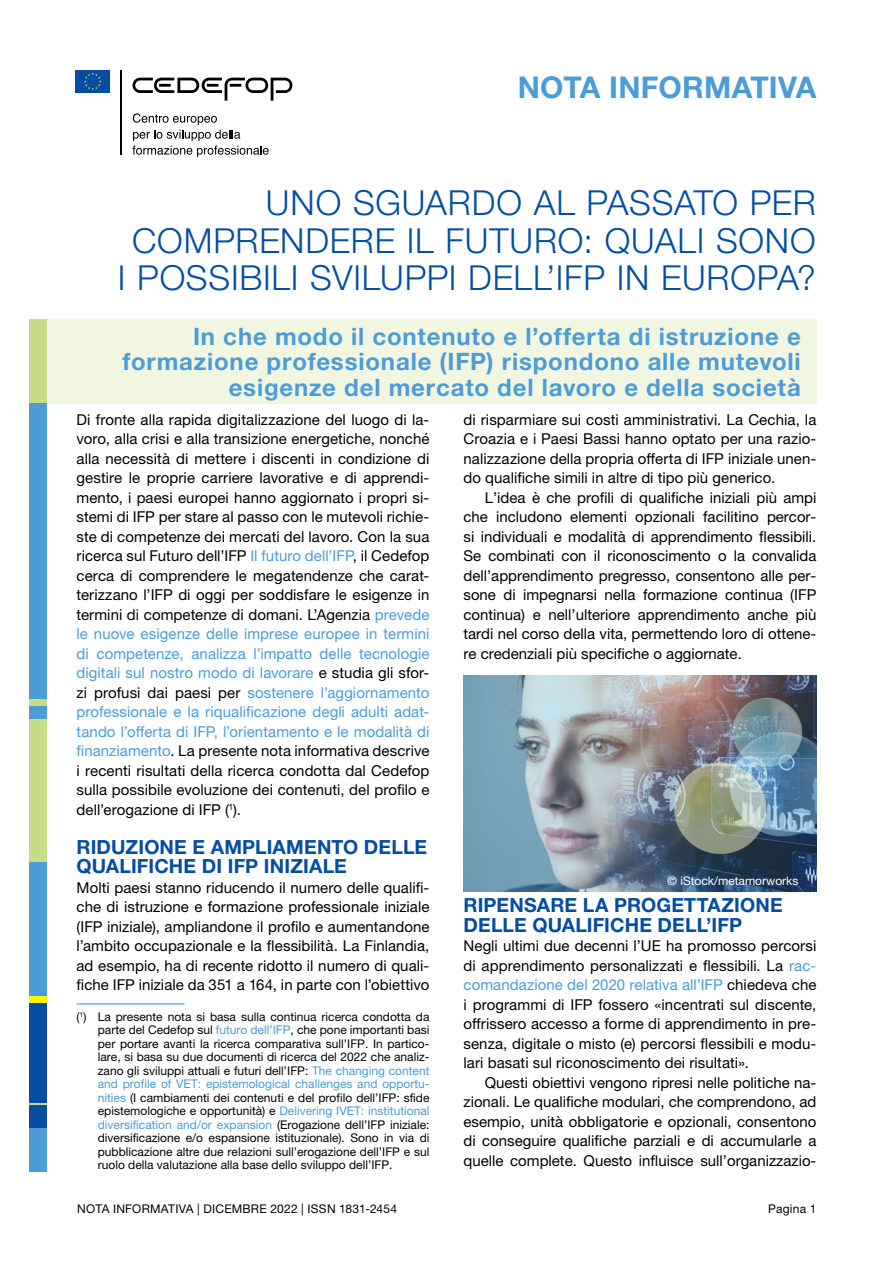
<style>
.page{position:relative;width:893px;height:1263px;background:#fff}
.page>*{position:absolute;margin:0;border:0;box-sizing:border-box;transform-origin:0 0}
.t1{font:300 34.5px/37.5px "Helvetica Neue LTW1 G";letter-spacing:.02em;color:#034da2;text-align:right}
.t2{font:700 30px "Helvetica Neue LTW1 G";letter-spacing:.01em;color:#4c9cd7}
.t3{font:700 24px/25.5px "Helvetica Neue LTW1 G";letter-spacing:.035em;color:#4c9cd7;text-align:right}
.t4{font:700 19.5px/19.5px "Helvetica Neue LTW1 G";letter-spacing:.01em;color:#034da2}
.t5{font:15px/19.5px "Helvetica Neue LTW1 G";color:#000;text-align:justify}
.t6{font:12px/13.5px "Helvetica Neue LTW1 G";color:#000;text-align:justify}
.t7{font:12px "Helvetica Neue LTW1 G";letter-spacing:.02em;color:#000}
.t8{font:12px "Helvetica Neue LTW1 G";color:#fff}
.s1{color:#4c9cd7}
</style>
<div class="page">
<div style="left:45px;top:319px;width:771px;height:84px;background:#f1f6e1"></div>
<svg style="left:132px;top:113px;width:137px;height:44px"></svg>
<div style="left:76px;top:70px;width:34px;height:23px;background:#034ea2"></div>
<svg style="left:84px;top:73px;width:17px;height:17px"></svg>
<svg style="left:133px;top:78px;width:159px;height:23px"></svg>
<hr style="left:121px;top:70px;width:1px;height:84px;background:#000">
<hr style="left:77px;top:1003px;width:108px;height:1px;background:#4c9cd7">
<div style="left:29px;top:319px;width:18px;height:84px;background:#c8dc86"></div>
<div style="left:29px;top:698px;width:18px;height:8px;background:#c8dc86"></div>
<div style="left:29px;top:718px;width:18px;height:145px;background:#c8dc86"></div>
<div style="left:29px;top:706px;width:18px;height:12px;background:#4c9cd7"></div>
<div style="left:29px;top:862px;width:18px;height:135px;background:#4c9cd7"></div>
<div style="left:29px;top:403px;width:18px;height:295px;background:#4c9cd7"></div>
<div style="left:29px;top:997px;width:18px;height:6px;background:#fff500"></div>
<hr style="left:29px;top:1103px;width:18px;height:3px;background:#c8dc86">
<div style="left:29px;top:1106px;width:18px;height:22px;background:#054da2"></div>
<div style="left:29px;top:1128px;width:18px;height:43px;background:#4c9cd7"></div>
<div style="left:29px;top:1003px;width:18px;height:100px;background:#034da2"></div>
<img style="left:463px;top:675px;width:353px;height:216px">
<h2 class="t2" style="left:518px;top:69px;width:300px">NOTA INFORMATIVA</h2>
<h1 class="t1" style="left:118px;top:184px;width:699px">UNO SGUARDO AL PASSATO PER<br>COMPRENDERE IL FUTURO: QUALI SONO<br>I POSSIBILI SVILUPPI DELL’IFP IN EUROPA?</h1>
<h3 class="t3" style="left:122px;top:324px;width:680px">In che modo il contenuto e l’offerta di istruzione e formazione professionale (IFP) rispondono alle mutevoli esigenze del mercato del lavoro e della società</h3>
<p class="t5" style="left:77px;top:409px;width:354px">Di fronte alla rapida digitalizzazione del luogo di la&shy;voro, alla crisi e alla transizione energetiche, nonché alla necessità di mettere i discenti in condizione di gestire le proprie carriere lavorative e di apprendi&shy;mento, i paesi europei hanno aggiornato i propri si&shy;stemi di IFP per stare al passo con le mutevoli richie&shy;ste di competenze dei mercati del lavoro. Con la sua ricerca sul Futuro dell’IFP <span class="s1">Il futuro dell’IFP</span>, il Cedefop cerca di comprendere le megatendenze che carat&shy;terizzano l’IFP di oggi per soddisfare le esigenze in termini di competenze di domani. L’Agenzia <span class="s1">prevede le nuove esigenze delle imprese europee in termini di competenze, analizza l’impatto delle tecnologie digitali sul nostro modo di lavorare</span> e studia gli sfor&shy;zi profusi dai paesi per <span class="s1">sostenere l’aggiornamento professionale e la riqualificazione degli adulti adat&shy;tando l’offerta di IFP, l’orientamento e le modalità di finanziamento</span>. La presente nota informativa descrive i recenti risultati della ricerca condotta dal Cedefop sulla possibile evoluzione dei contenuti, del profilo e dell’erogazione di IFP (<sup>1</sup>).</p>
<h3 class="t4" style="left:77px;top:837px;width:352px">RIDUZIONE E AMPLIAMENTO DELLE<br>QUALIFICHE DI IFP INIZIALE</h3>
<p class="t5" style="left:77px;top:877px;width:354px">Molti paesi stanno riducendo il numero delle qualifi&shy;che di istruzione e formazione professionale iniziale (IFP iniziale), ampliandone il profilo e aumentandone l’ambito occupazionale e la flessibilità. La Finlandia, ad esempio, ha di recente ridotto il numero di quali&shy;fiche IFP iniziale da 351 a 164, in parte con l’obiettivo</p>
<p class="t6" style="left:98px;top:1010px;width:333px;text-indent:-21px">(<sup>1</sup>) La presente nota si basa sulla continua ricerca condotta da parte del Cedefop sul <span class="s1">futuro dell’IFP</span>, che pone importanti basi per portare avanti la ricerca comparativa sull’IFP. In partico&shy;lare, si basa su due documenti di ricerca del 2022 che analiz&shy;zano gli sviluppi attuali e futuri dell’IFP: <span class="s1">The changing content and profile of VET: epistemological challenges and opportu&shy;nities</span> (I cambiamenti dei contenuti e del profilo dell’IFP: sfide epistemologiche e opportunità) e <span class="s1">Delivering IVET: institutional diversification and/or expansion</span> (Erogazione dell’IFP iniziale: diversificazione e/o espansione istituzionale). Sono in via di pubblicazione altre due relazioni sull’erogazione dell’IFP e sul ruolo della valutazione alla base dello sviluppo dell’IFP.</p>
<p class="t5" style="left:463px;top:409px;width:354px">di risparmiare sui costi amministrativi. La Cechia, la Croazia e i Paesi Bassi hanno optato per una razio&shy;nalizzazione della propria offerta di IFP iniziale unen&shy;do qualifiche simili in altre di tipo più generico.</p>
<p class="t5" style="left:463px;top:487px;width:354px;text-indent:21px">L’idea è che profili di qualifiche iniziali più ampi che includono elementi opzionali facilitino percor&shy;si individuali e modalità di apprendimento flessibili.<br>Se combinati con il riconoscimento o la convalida dell’apprendimento pregresso, consentono alle per&shy;sone di impegnarsi nella formazione continua (IFP continua) e nell’ulteriore apprendimento anche più tardi nel corso della vita, permettendo loro di ottene&shy;re credenziali più specifiche o aggiornate.</p>
<p class="t8" style="left:668px;top:873px;width:132px">© iStock/metamorworks</p>
<h3 class="t4" style="left:463px;top:895px;width:321px">RIPENSARE LA PROGETTAZIONE<br>DELLE QUALIFICHE DELL’IFP</h3>
<p class="t5" style="left:463px;top:936px;width:354px">Negli ultimi due decenni l’UE ha promosso percorsi di apprendimento personalizzati e flessibili. La <span class="s1">rac&shy;comandazione del 2020 relativa all’IFP</span> chiedeva che i programmi di IFP fossero «incentrati sul discente, offrissero accesso a forme di apprendimento in pre&shy;senza, digitale o misto (e) percorsi flessibili e modu&shy;lari basati sul riconoscimento dei risultati».</p>
<p class="t5" style="left:463px;top:1072px;width:354px;text-indent:21px">Questi obiettivi vengono ripresi nelle politiche na&shy;zionali. Le qualifiche modulari, che comprendono, ad esempio, unità obbligatorie e opzionali, consentono di conseguire qualifiche parziali e di accumularle a quelle complete. Questo influisce sull’organizzazio-</p>
<p class="t7" style="left:77px;top:1201px;width:321px">NOTA INFORMATIVA | DICEMBRE 2022 | ISSN 1831-2454</p>
<p class="t6" style="left:768px;top:1202px;width:50px">Pagina 1</p>
</div>
